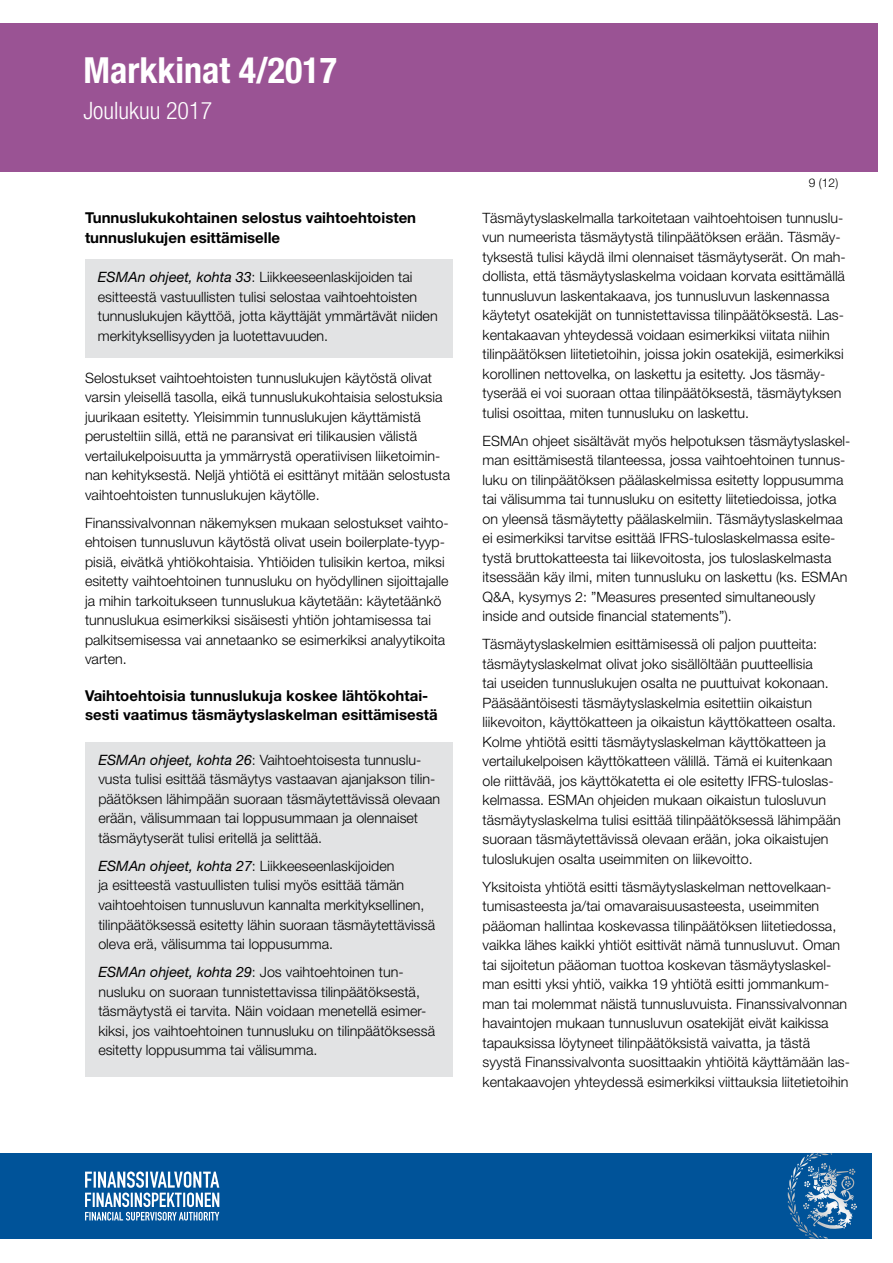
<style>
.page{position:relative;width:893px;height:1263px;background:#fff}
.page>*{position:absolute;margin:0;border:0;box-sizing:border-box;transform-origin:0 0}
.t1{font:700 condensed 36px "Helvetica Neue LT Std";color:#fff}
.t2{font:300 condensed 24px "Helvetica Neue LT Std";color:#fff}
.t3{font:700 15px/19.5px "Helvetica Neue LT Std";color:#000}
.t4{font:300 14.25px/19.5px "Helvetica Neue LT Std";color:#000}
.t5{font:300 12px "Helvetica Neue LT Std";color:#000}
.s1{font-weight:400;font-style:italic}
</style>
<div class="page">
<div style="left:0;top:23px;width:878px;height:149px;background:#9a5394"></div>
<div style="left:0;top:1153px;width:872px;height:85px;background:#005399"></div>
<svg style="left:800px;top:1153px;width:32px;height:13px"></svg>
<svg style="left:85px;top:1171px;width:134px;height:49px"></svg>
<div style="left:85px;top:259px;width:368px;height:99px;background:#e2e3e4"></div>
<div style="left:86px;top:742px;width:367px;height:334px;background:#e2e3e4"></div>
<h1 class="t1" style="left:84px;top:49px;width:255px">Markkinat 4/2017</h1>
<h2 class="t2" style="left:84px;top:97px;width:130px">Joulukuu 2017</h2>
<p class="t3" style="left:85px;top:208px;width:333px">Tunnuslukukohtainen selostus vaihtoehtoisten tunnuslukujen esittämiselle</p>
<p class="t4" style="left:98px;top:267px;width:341px"><span class="s1">ESMAn ohjeet, kohta 33</span>: Liikkeeseenlaskijoiden tai esitteestä vastuullisten tulisi selostaa vaihtoehtoisten tunnuslukujen käyttöä, jotta käyttäjät ymmärtävät niiden merkityksellisyyden ja luotettavuuden.</p>
<p class="t4" style="left:85px;top:368px;width:366px">Selostukset vaihtoehtoisten tunnuslukujen käytöstä olivat varsin yleisellä tasolla, eikä tunnuslukukohtaisia selostuksia juurikaan esitetty. Yleisimmin tunnuslukujen käyttämistä perusteltiin sillä, että ne paransivat eri tilikausien välistä vertailukelpoisuutta ja ymmärrystä operatiivisen liiketoimin&shy;nan kehityksestä. Neljä yhtiötä ei esittänyt mitään selostusta vaihtoehtoisten tunnuslukujen käytölle.</p>
<p class="t4" style="left:85px;top:513px;width:365px">Finanssivalvonnan näkemyksen mukaan selostukset vaihto&shy;ehtoisen tunnusluvun käytöstä olivat usein boilerplate-tyyp&shy;pisiä, eivätkä yhtiökohtaisia. Yhtiöiden tulisikin kertoa, miksi esitetty vaihtoehtoinen tunnusluku on hyödyllinen sijoittajalle ja mihin tarkoitukseen tunnuslukua käytetään: käytetäänkö tunnuslukua esimerkiksi sisäisesti yhtiön johtamisessa tai palkitsemisessa vai annetaanko se esimerkiksi analyytikoita varten.</p>
<p class="t3" style="left:85px;top:685px;width:354px">Vaihtoehtoisia tunnuslukuja koskee lähtökohtai&shy;sesti vaatimus täsmäytyslaskelman esittämisestä</p>
<p class="t4" style="left:98px;top:750px;width:343px"><span class="s1">ESMAn ohjeet, kohta 26</span>: Vaihtoehtoisesta tunnuslu&shy;vusta tulisi esittää täsmäytys vastaavan ajanjakson tilin&shy;päätöksen lähimpään suoraan täsmäytettävissä olevaan erään, välisummaan tai loppusummaan ja olennaiset täsmäytyserät tulisi eritellä ja selittää.</p>
<p class="t4" style="left:98px;top:856px;width:338px"><span class="s1">ESMAn ohjeet, kohta 27</span>: Liikkeeseenlaskijoiden<br>ja esitteestä vastuullisten tulisi myös esittää tämän vaihtoehtoisen tunnusluvun kannalta merkityksellinen, tilinpäätöksessä esitetty lähin suoraan täsmäytettävissä oleva erä, välisumma tai loppusumma.</p>
<p class="t4" style="left:98px;top:962px;width:338px"><span class="s1">ESMAn ohjeet, kohta 29</span>: Jos vaihtoehtoinen tun&shy;nusluku on suoraan tunnistettavissa tilinpäätöksestä, täsmäytystä ei tarvita. Näin voidaan menetellä esimer&shy;kiksi, jos vaihtoehtoinen tunnusluku on tilinpäätöksessä esitetty loppusumma tai välisumma.</p>
<p class="t5" style="left:809px;top:176px;width:31px">9 (12)</p>
<p class="t4" style="left:483px;top:208px;width:365px">Täsmäytyslaskelmalla tarkoitetaan vaihtoehtoisen tunnuslu&shy;vun numeerista täsmäytystä tilinpäätöksen erään. Täsmäy&shy;tyksestä tulisi käydä ilmi olennaiset täsmäytyserät. On mah&shy;dollista, että täsmäytyslaskelma voidaan korvata esittämällä tunnusluvun laskentakaava, jos tunnusluvun laskennassa käytetyt osatekijät on tunnistettavissa tilinpäätöksestä. Las&shy;kentakaavan yhteydessä voidaan esimerkiksi viitata niihin tilinpäätöksen liitetietoihin, joissa jokin osatekijä, esimerkiksi korollinen nettovelka, on laskettu ja esitetty. Jos täsmäy&shy;tyserää ei voi suoraan ottaa tilinpäätöksestä, täsmäytyksen tulisi osoittaa, miten tunnusluku on laskettu.</p>
<p class="t4" style="left:483px;top:431px;width:369px">ESMAn ohjeet sisältävät myös helpotuksen täsmäytyslaskel&shy;man esittämisestä tilanteessa, jossa vaihtoehtoinen tunnus&shy;luku on tilinpäätöksen päälaskelmissa esitetty loppusumma tai välisumma tai tunnusluku on esitetty liitetiedoissa, jotka on yleensä täsmäytetty päälaskelmiin. Täsmäytyslaskelmaa ei esimerkiksi tarvitse esittää IFRS-tuloslaskelmassa esite&shy;tystä bruttokatteesta tai liikevoitosta, jos tuloslaskelmasta itsessään käy ilmi, miten tunnusluku on laskettu (ks. ESMAn Q&amp;A, kysymys 2: ”Measures presented simultaneously inside and outside financial statements”).</p>
<p class="t4" style="left:483px;top:634px;width:360px">Täsmäytyslaskelmien esittämisessä oli paljon puutteita: täsmäytyslaskelmat olivat joko sisällöltään puutteellisia<br>tai useiden tunnuslukujen osalta ne puuttuivat kokonaan.<br>Pääsääntöisesti täsmäytyslaskelmia esitettiin oikaistun liikevoiton, käyttökatteen ja oikaistun käyttökatteen osalta.<br>Kolme yhtiötä esitti täsmäytyslaskelman käyttökatteen ja vertailukelpoisen käyttökatteen välillä. Tämä ei kuitenkaan ole riittävää, jos käyttökatetta ei ole esitetty IFRS-tuloslas&shy;kelmassa. ESMAn ohjeiden mukaan oikaistun tulosluvun täsmäytyslaskelma tulisi esittää tilinpäätöksessä lähimpään suoraan täsmäytettävissä olevaan erään, joka oikaistujen tuloslukujen osalta useimmiten on liikevoitto.</p>
<p class="t4" style="left:483px;top:876px;width:369px">Yksitoista yhtiötä esitti täsmäytyslaskelman nettovelkaan&shy;tumisasteesta ja/tai omavaraisuusasteesta, useimmiten pääoman hallintaa koskevassa tilinpäätöksen liitetiedossa, vaikka lähes kaikki yhtiöt esittivät nämä tunnusluvut. Oman tai sijoitetun pääoman tuottoa koskevan täsmäytyslaskel&shy;man esitti yksi yhtiö, vaikka 19 yhtiötä esitti jommankum&shy;man tai molemmat näistä tunnusluvuista. Finanssivalvonnan havaintojen mukaan tunnusluvun osatekijät eivät kaikissa tapauksissa löytyneet tilinpäätöksistä vaivatta, ja tästä syystä Finanssivalvonta suosittaakin yhtiöitä käyttämään las&shy;kentakaavojen yhteydessä esimerkiksi viittauksia liitetietoihin</p>
</div>
